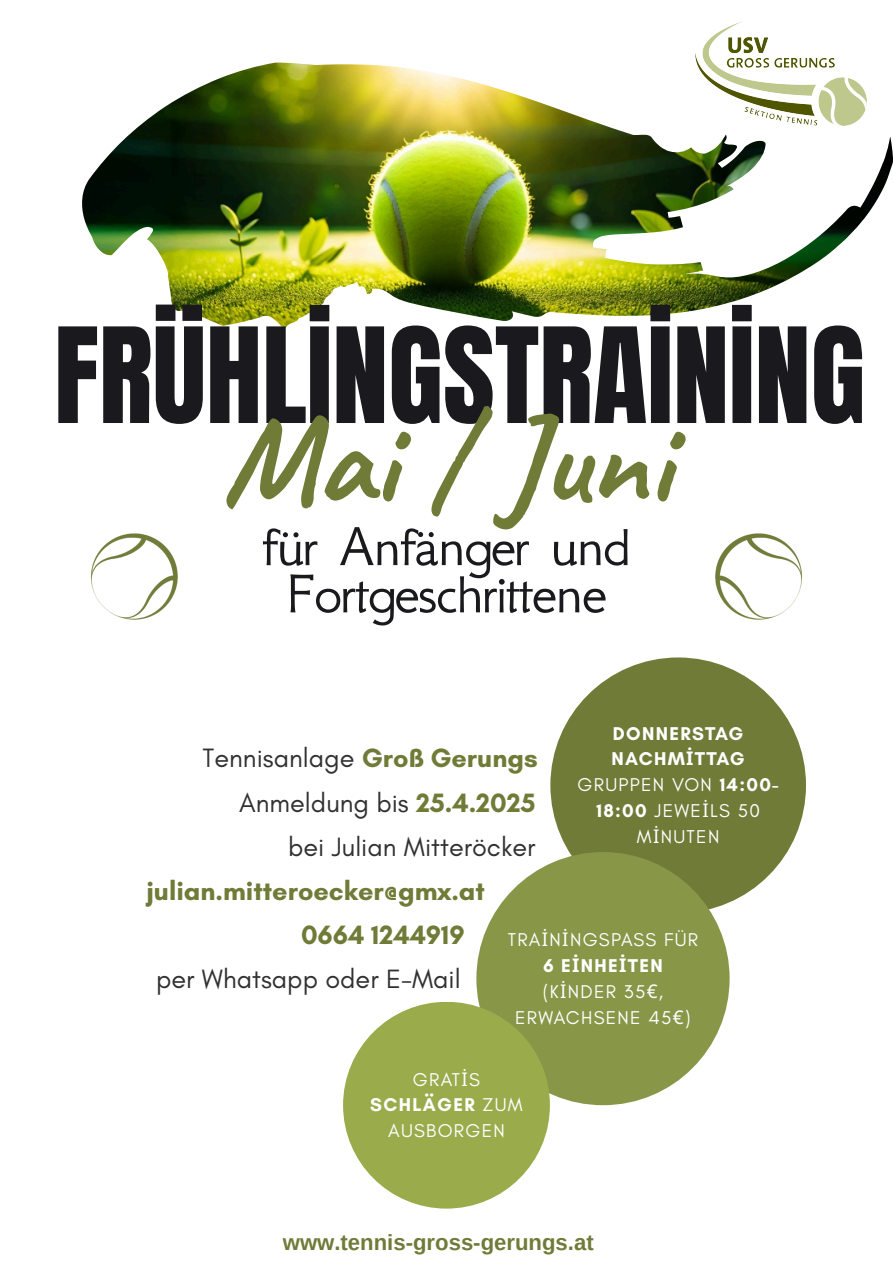
<style>
.page{position:relative;width:893px;height:1263px;background:#fff}
.page>*{position:absolute;margin:0;border:0;box-sizing:border-box;transform-origin:0 0}
.t1{font:700 127.5px "Caveat";color:#6f7b37}
.t2{font:112.5px "Anton";color:#1a1a1e}
.t3{font:60px/47.2px "GFS Neohellenic";letter-spacing:-.035em;color:#1a1a1e;text-align:center}
.t4{font:27px "Glacial Indifference";color:#313132}
.t5{font:700 27px "Glacial Indifference";color:#6f7b37}
.t6{font:700 22.12px "Arimo";color:#6f7b37}
.t7{font:18.83px/25.9px "Glacial Indifference";letter-spacing:.07em;color:#fff;text-align:center}
.t8{font:700 18.83px/25.9px "Glacial Indifference";letter-spacing:.07em;color:#fff;text-align:center}
.s1{font-weight:700;color:#6f7b37}
.s2{font-family:"Noto Sans"}
.s3{font-weight:400}
.s4{font-family:"Noto Sans";font-weight:400}
.s5{font-weight:700}
.s6{font-family:"Noto Sans";font-weight:700}
</style>
<div class="page">
<img style="left:82px;top:63px;width:810px;height:265px">
<div style="left:550px;top:657px;width:256px;height:256px;background:#6f7b37;border-radius:50%"></div>
<div style="left:476px;top:852px;width:253px;height:253px;background:#889648;border-radius:50%"></div>
<div style="left:343px;top:1002px;width:207px;height:206px;background:#9aab4c;border-radius:50%"></div>
<img style="left:90px;top:533px;width:88px;height:87px">
<img style="left:715px;top:533px;width:88px;height:87px">
<img style="left:695px;top:21px;width:172px;height:107px">
<h2 class="t2" style="left:54px;top:295px;width:812px">FRÜHLİNGSTRAİNİNG</h2>
<p class="t1" style="left:222px;top:379px;width:451px">Mai / Juni</p>
<h1 class="t3" style="left:261px;top:530px;width:371px">für Anfänger und<br>Fortgeschrittene</h1>
<h4 class="t4" style="left:203px;top:742px;width:336px">Tennisanlage <span class="s1">Groß Gerungs</span></h4>
<p class="t4" style="left:239px;top:786px;width:298px">Anmeldung bis <span class="s1">25.4.2025</span></p>
<h5 class="t4" style="left:288px;top:830px;width:249px">bei Julian Mitteröcker</h5>
<p class="t5" style="left:146px;top:874px;width:340px">julian.mitteroecker@gmx.at</p>
<p class="t8" style="left:577px;top:720px;width:203px">DONNERSTAG<br>NACHM<span class="s2">İ</span>TTAG<br><span class="s3">GRUPPEN VON</span> 14:00-<br>18:00 <span class="s3">JEWE</span><span class="s4">İ</span><span class="s3">LS 50<br>M</span><span class="s4">İ</span><span class="s3">NUTEN</span></p>
<h5 class="t5" style="left:301px;top:918px;width:165px">0664 1244919</h5>
<h5 class="t4" style="left:156px;top:962px;width:306px">per Whatsapp oder E-Mail</h5>
<p class="t7" style="left:508px;top:926px;width:192px">TRA<span class="s2">İ</span>N<span class="s2">İ</span>NGSPASS FÜR<br><span class="s5">6 E</span><span class="s6">İ</span><span class="s5">NHE</span><span class="s6">İ</span><span class="s5">TEN </span>(K<span class="s2">İ</span>NDER 35<span class="s2">€</span>,<br>ERWACHSENE 45<span class="s2">€</span>)</p>
<p class="t7" style="left:370px;top:1066px;width:154px">GRAT<span class="s2">İ</span>S<br><span class="s5">SCHLÄGER</span> ZUM<br>AUSBORGEN</p>
<p class="t6" style="left:283px;top:1230px;width:312px">www.tennis-gross-gerungs.at</p>
</div>
